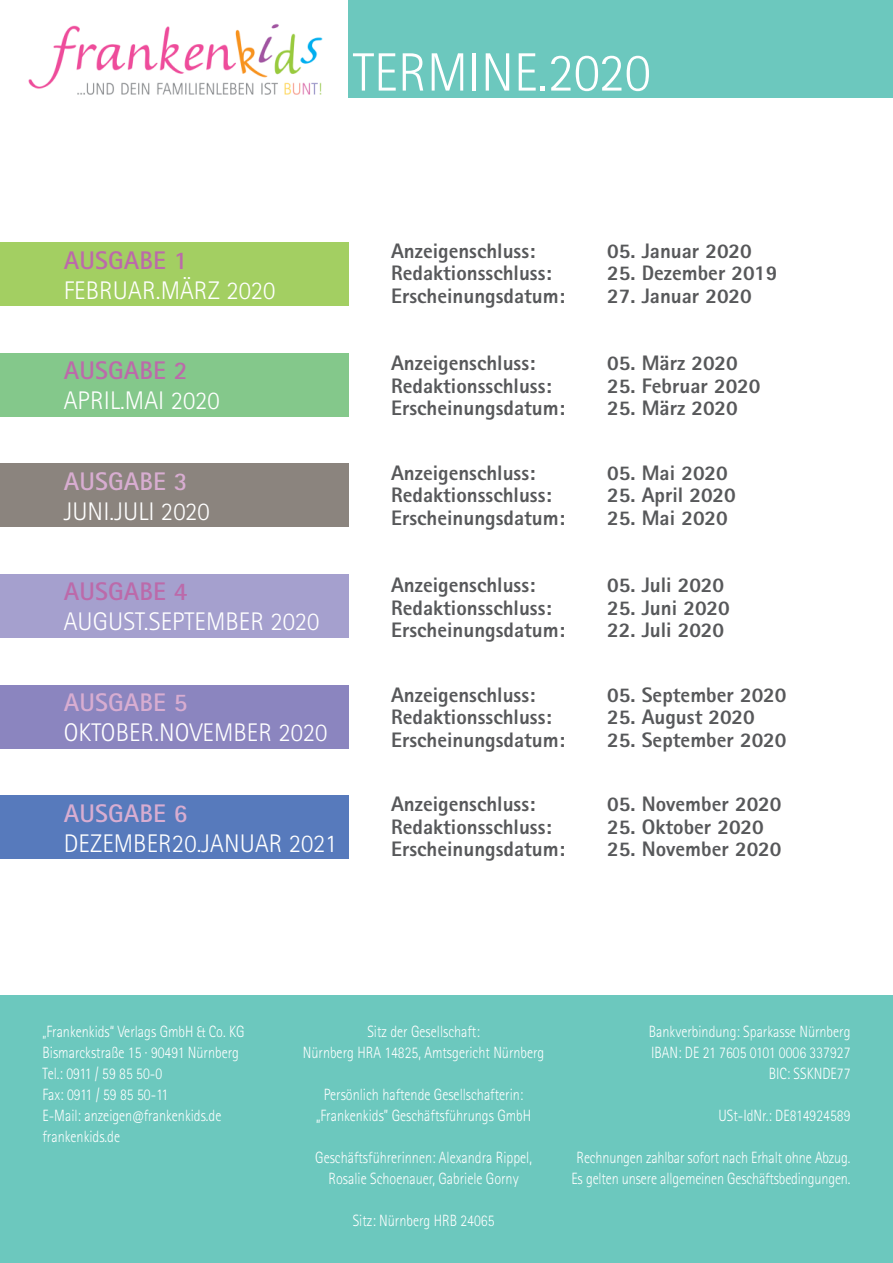
<style>
.page{position:relative;width:893px;height:1263px;background:#fff}
.page>*{position:absolute;margin:0;border:0;box-sizing:border-box;transform-origin:0 0}
.t1{font:300 54px "Rotis Sans Serif Std";color:#fff}
.t2{font:300 25.5px "Rotis Sans Serif Std";letter-spacing:.005em;color:#fff}
.t3{font:700 25.5px "Rotis Sans Serif Std";letter-spacing:.005em;color:#bc6aaa}
.t4{font:700 25.5px "Rotis Sans Serif Std";letter-spacing:.005em;color:#d8add1}
.t5{font:800 21px "Rotis Sans Serif Std";color:#57585a}
.t6{font:300 16.35px/21px "Rotis Sans Serif Std";color:#fff;text-align:center;scale:.87 1}
.s1{font-size:14.55px}
</style>
<div class="page">
<div style="left:0;top:996px;width:893px;height:267px;background:#6cc8be"></div>
<img style="left:28px;top:24px;width:294px;height:71px">
<div style="left:349px;top:0;width:544px;height:98px;background:#6cc8be"></div>
<div style="left:0;top:242px;width:349px;height:64px;background:#a3cf62"></div>
<div style="left:0;top:353px;width:349px;height:64px;background:#84c88b"></div>
<div style="left:0;top:463px;width:349px;height:64px;background:#8b847e"></div>
<div style="left:0;top:574px;width:349px;height:64px;background:#a5a0ce"></div>
<div style="left:0;top:685px;width:349px;height:63px;background:#8b85bf"></div>
<div style="left:0;top:795px;width:349px;height:64px;background:#577abc"></div>
<h1 class="t1" style="left:353px;top:44px;width:299px">TERMINE.2020</h1>
<p class="t3" style="left:64px;top:246px;width:125px">AUSGABE 1</p>
<p class="t2" style="left:64px;top:277px;width:213px">FEBRUAR.MÄRZ 2020</p>
<p class="t3" style="left:64px;top:356px;width:125px">AUSGABE 2</p>
<p class="t2" style="left:64px;top:387px;width:158px">APRIL.MAI 2020</p>
<p class="t4" style="left:64px;top:467px;width:125px">AUSGABE 3</p>
<p class="t2" style="left:64px;top:498px;width:148px">JUNI.JULI 2020</p>
<p class="t3" style="left:64px;top:578px;width:125px">AUSGABE 4</p>
<p class="t2" style="left:64px;top:608px;width:257px">AUGUST.SEPTEMBER 2020</p>
<p class="t4" style="left:64px;top:688px;width:125px">AUSGABE 5</p>
<p class="t2" style="left:64px;top:719px;width:265px">OKTOBER.NOVEMBER 2020</p>
<p class="t4" style="left:64px;top:799px;width:125px">AUSGABE 6</p>
<p class="t2" style="left:64px;top:830px;width:275px">DEZEMBER20.JANUAR 2021</p>
<p class="t5" style="left:391px;top:239px;width:146px">Anzeigenschluss:</p>
<p class="t5" style="left:607px;top:239px;width:146px">05. Januar 2020</p>
<p class="t5" style="left:391px;top:261px;width:162px">Redaktionsschluss:</p>
<p class="t5" style="left:607px;top:261px;width:172px">25. Dezember 2019</p>
<p class="t5" style="left:391px;top:284px;width:175px">Erscheinungsdatum:</p>
<p class="t5" style="left:607px;top:284px;width:146px">27. Januar 2020</p>
<p class="t5" style="left:391px;top:351px;width:146px">Anzeigenschluss:</p>
<p class="t5" style="left:607px;top:351px;width:132px">05. März 2020</p>
<p class="t5" style="left:391px;top:374px;width:162px">Redaktionsschluss:</p>
<p class="t5" style="left:607px;top:374px;width:155px">25. Februar 2020</p>
<p class="t5" style="left:391px;top:396px;width:175px">Erscheinungsdatum:</p>
<p class="t5" style="left:607px;top:396px;width:132px">25. März 2020</p>
<p class="t5" style="left:391px;top:461px;width:146px">Anzeigenschluss:</p>
<p class="t5" style="left:607px;top:461px;width:122px">05. Mai 2020</p>
<p class="t5" style="left:391px;top:483px;width:162px">Redaktionsschluss:</p>
<p class="t5" style="left:607px;top:483px;width:130px">25. April 2020</p>
<p class="t5" style="left:391px;top:506px;width:175px">Erscheinungsdatum:</p>
<p class="t5" style="left:607px;top:506px;width:122px">25. Mai 2020</p>
<p class="t5" style="left:391px;top:573px;width:146px">Anzeigenschluss:</p>
<p class="t5" style="left:607px;top:573px;width:119px">05. Juli 2020</p>
<p class="t5" style="left:391px;top:596px;width:162px">Redaktionsschluss:</p>
<p class="t5" style="left:607px;top:596px;width:124px">25. Juni 2020</p>
<p class="t5" style="left:391px;top:618px;width:175px">Erscheinungsdatum:</p>
<p class="t5" style="left:607px;top:618px;width:119px">22. Juli 2020</p>
<p class="t5" style="left:391px;top:683px;width:146px">Anzeigenschluss:</p>
<p class="t5" style="left:607px;top:683px;width:181px">05. September 2020</p>
<p class="t5" style="left:391px;top:705px;width:162px">Redaktionsschluss:</p>
<p class="t5" style="left:607px;top:705px;width:149px">25. August 2020</p>
<p class="t5" style="left:391px;top:728px;width:175px">Erscheinungsdatum:</p>
<p class="t5" style="left:607px;top:728px;width:181px">25. September 2020</p>
<p class="t5" style="left:391px;top:792px;width:146px">Anzeigenschluss:</p>
<p class="t5" style="left:607px;top:792px;width:176px">05. November 2020</p>
<p class="t5" style="left:391px;top:815px;width:162px">Redaktionsschluss:</p>
<p class="t5" style="left:607px;top:815px;width:158px">25. Oktober 2020</p>
<p class="t5" style="left:391px;top:837px;width:175px">Erscheinungsdatum:</p>
<p class="t5" style="left:607px;top:837px;width:176px">25. November 2020</p>
<p class="t6" style="left:43px;top:1021px;width:234px;text-align:left"><span class="s1">„</span>Frankenkids“ Verlags GmbH &amp; Co. KG<br>Bismarckstraße 15 · 90491 Nürnberg<br>Tel.: 0911 / 59 85 50-0<br>Fax: 0911 / 59 85 50-11<br>E-Mail: anzeigen@frankenkids.de frankenkids.de</p>
<p class="t6" style="left:303px;top:1021px;width:279px">Sitz der Gesellschaft:<br>Nürnberg HRA 14825, Amtsgericht Nürnberg</p>
<p class="t6" style="left:316px;top:1084px;width:249px">Persönlich haftende Gesellschafterin: „Frankenkids” Geschäftsführungs GmbH</p>
<p class="t6" style="left:315px;top:1147px;width:251px">Geschäftsführerinnen: Alexandra Rippel,<br>Rosalie Schoenauer, Gabriele Gorny</p>
<p class="t6" style="left:353px;top:1210px;width:164px">Sitz: Nürnberg HRB 24065</p>
<p class="t6" style="left:649px;top:1021px;width:233px;text-align:right">Bankverbindung: Sparkasse Nürnberg<br>IBAN: DE 21 7605 0101 0006 337927<br>BIC: SSKNDE77</p>
<p class="t6" style="left:718px;top:1105px;width:153px">USt-IdNr.: DE814924589</p>
<p class="t6" style="left:571px;top:1147px;width:322px">Rechnungen zahlbar sofort nach Erhalt ohne Abzug.<br>Es gelten unsere allgemeinen Geschäftsbedingungen.</p>
</div>
